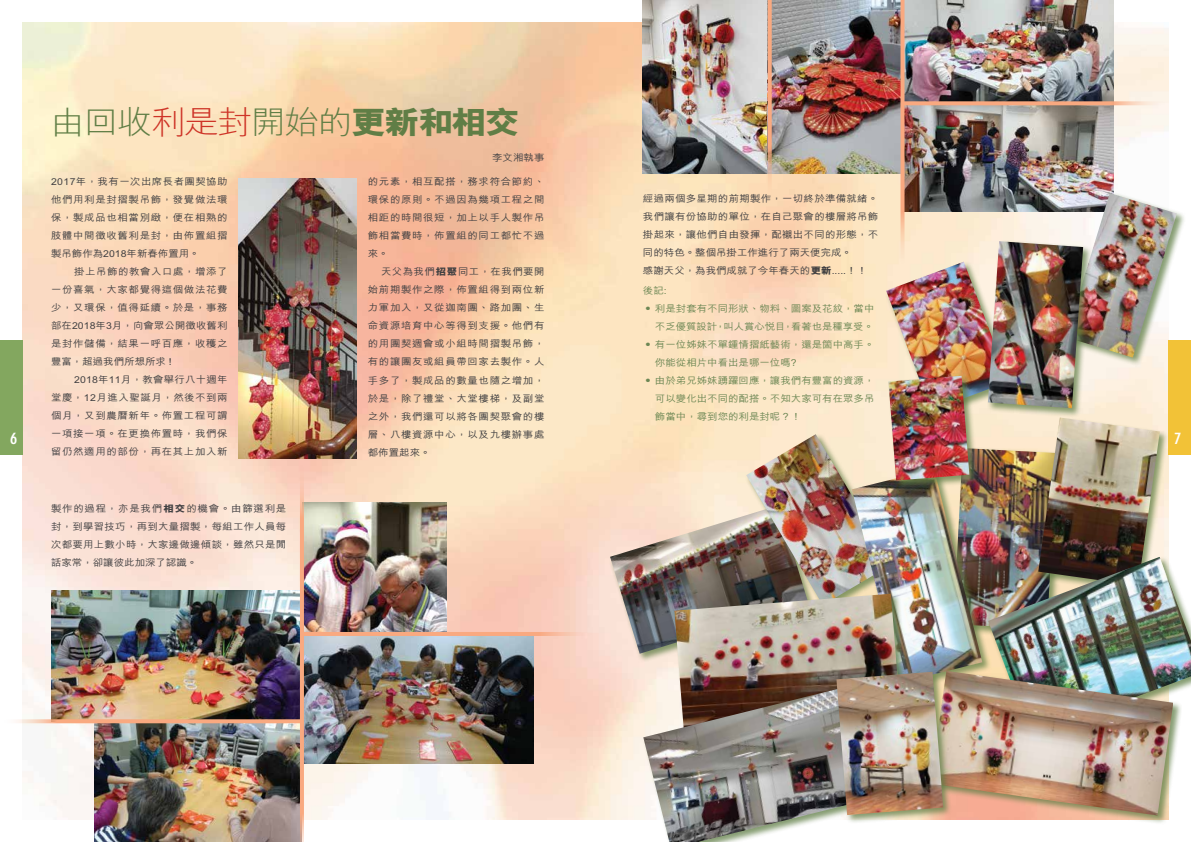
<style>
.page{position:relative;width:1191px;height:842px;background:#fff}
.page>*{position:absolute;margin:0;border:0;box-sizing:border-box;transform-origin:0 0}
.t1{font:300 32px "M Hei HK";letter-spacing:-.05em;color:#607e46;scale:1.1 1}
.t2{font:700 condensed 16px "DIN Neuzeit Grotesk";color:#fff;scale:1.1 1}
.t3{font:500 9.5px/18px "M Hei HK";letter-spacing:.025em;color:#414042;text-align:justify;scale:1.1 1}
.t4{font:500 9.5px/18px "M Hei HK";color:#6c8754;text-align:right;scale:1.1 1}
.s1{color:#ce3427}
.s2{font-weight:800}
</style>
<div class="page">
<img style="left:23px;top:23px;width:1145px;height:796px">
<div style="left:609px;top:505px;width:208px;height:158px;background:#607e46;opacity:.75"></div>
<img style="left:610px;top:505px;width:135px;height:149px">
<div style="left:0;top:340px;width:23px;height:114px;background:#83a75f"></div>
<div style="left:1168px;top:340px;width:23px;height:114px;background:#f2c237"></div>
<img style="left:239px;top:179px;width:117px;height:279px">
<img style="left:51px;top:591px;width:249px;height:128px">
<img style="left:304px;top:636px;width:230px;height:127px">
<img style="left:304px;top:503px;width:143px;height:129px">
<img style="left:94px;top:723px;width:206px;height:119px">
<img style="left:643px;top:0;width:257px;height:173px">
<img style="left:904px;top:0;width:209px;height:212px">
<img style="left:886px;top:262px;width:100px;height:149px">
<div style="left:1064px;top:192px;width:121px;height:174px;background:#607e46;opacity:.75"></div>
<img style="left:1065px;top:193px;width:111px;height:165px">
<div style="left:986px;top:240px;width:106px;height:178px;background:#607e46;opacity:.75"></div>
<img style="left:988px;top:241px;width:95px;height:167px">
<img style="left:978px;top:448px;width:59px;height:108px">
<img style="left:746px;top:434px;width:141px;height:158px">
<div style="left:851px;top:468px;width:140px;height:224px;background:#607e46;opacity:.75"></div>
<img style="left:851px;top:469px;width:131px;height:202px">
<div style="left:673px;top:592px;width:236px;height:147px;background:#607e46;opacity:.75"></div>
<img style="left:674px;top:594px;width:226px;height:92px">
<img style="left:643px;top:687px;width:192px;height:155px">
<div style="left:1037px;top:416px;width:132px;height:179px;background:#607e46;opacity:.75"></div>
<img style="left:1038px;top:417px;width:121px;height:139px">
<img style="left:988px;top:557px;width:203px;height:133px">
<div style="left:929px;top:670px;width:253px;height:154px;background:#607e46;opacity:.75"></div>
<img style="left:952px;top:671px;width:221px;height:144px">
<div style="left:835px;top:671px;width:117px;height:153px;background:#607e46;opacity:.75"></div>
<img style="left:836px;top:672px;width:107px;height:143px">
<div style="left:887px;top:375px;width:91px;height:114px;background:#607e46;opacity:.75"></div>
<img style="left:888px;top:376px;width:81px;height:104px">
<svg style="left:300px;top:461px;width:4px;height:381px;background:#f6ad88"></svg>
<svg style="left:16px;top:719px;width:286px;height:4px"></svg>
<svg style="left:302px;top:632px;width:293px;height:4px"></svg>
<svg style="left:904px;top:101px;width:264px;height:4px"></svg>
<svg style="left:900px;top:0;width:4px;height:268px"></svg>
<svg style="left:767px;top:0;width:4px;height:203px"></svg>
<h2 class="t2" style="left:10px;top:429px;width:8px">6</h2>
<h1 class="t1" style="left:50px;top:100px;width:429px">由回收<span class="s1">利是封</span>開始的<span class="s2">更新和相交</span></h1>
<p class="t3" style="left:51px;top:172px;width:162px">2017年，我有一次出席長者團契協助他們用利是封摺製吊飾，發覺做法環保，製成品也相當別緻，便在相熟的肢體中間徵收舊利是封，由佈置組摺製吊飾作為2018年新春佈置用。</p>
<p class="t3" style="left:51px;top:262px;width:162px;text-indent:23px">掛上吊飾的教會入口處，增添了一份喜氣，大家都覺得這個做法花費少，又環保，值得延續。於是，事務部在2018年3月，向會眾公開徵收舊利是封作儲備，結果一呼百應，收穫之豐富，超過我們所想所求 !</p>
<p class="t3" style="left:51px;top:370px;width:162px;text-indent:23px">2018年11月，教會舉行八十週年堂慶，12月進入聖誕月，然後不到兩個月，又到農曆新年。佈置工程可謂一項接一項。在更換佈置時，我們保留仍然適用的部份，再在其上加入新</p>
<p class="t3" style="left:51px;top:498px;width:215px">製作的過程，亦是我們<span class="s2">相交</span>的機會。由篩選利是封，到學習技巧，再到大量摺製，每組工作人員每次都要用上數小時，大家邊做邊傾談，雖然只是閒話家常，卻讓彼此加深了認識。</p>
<p class="t3" style="left:492px;top:148px;width:49px">李文湘執事</p>
<p class="t3" style="left:368px;top:172px;width:162px">的元素，相互配搭，務求符合節約、環保的原則。不過因為幾項工程之間相距的時間很短，加上以手人製作吊飾相當費時，佈置組的同工都忙不過來。</p>
<p class="t3" style="left:368px;top:262px;width:162px;text-indent:13px">天父為我們<span class="s2">招聚</span>同工，在我們要開始前期製作之際，佈置組得到兩位新力軍加入，又從迦南團、路加團、生命資源培育中心等得到支援。他們有的用團契週會或小組時間摺製吊飾，有的讓團友或組員帶回家去製作。人手多了，製成品的數量也隨之增加，於是，除了禮堂、大堂樓梯，及副堂之外，我們還可以將各團契聚會的樓層、八樓資源中心，以及九樓辦事處都佈置起來。</p>
<p class="t3" style="left:643px;top:189px;width:215px;text-align:left">經過兩個多星期的前期製作，一切終於準備就緒。我們讓有份協助的單位，在自己聚會的樓層將吊飾掛起來，讓他們自由發揮，配襯出不同的形態，不同的特色。整個吊掛工作進行了兩天便完成。<br>感謝天父，為我們成就了今年春天的<span class="s2">更新</span>.....！！</p>
<p class="t4" style="left:643px;top:281px;width:23px">後記:</p>
<p class="t4" style="left:643px;top:299px;width:212px">•利是封套有不同形狀、物料、圖案及花紋，當中不乏優質設計，叫人賞心悅目，看著也是種享受。</p>
<p class="t4" style="left:655px;top:335px;width:201px;text-align:left;text-indent:-12px">•有一位姊妹不單鍾情摺紙藝術，還是箇中高手。你能從相片中看出是哪一位嗎?</p>
<p class="t4" style="left:655px;top:371px;width:201px;text-align:justify;text-indent:-12px">•由於弟兄姊妹踴躍回應，讓我們有豐富的資源，可以變化出不同的配搭。不知大家可有在眾多吊飾當中，尋到您的利是封呢？！</p>
<h2 class="t2" style="left:1174px;top:429px;width:8px">7</h2>
</div>
